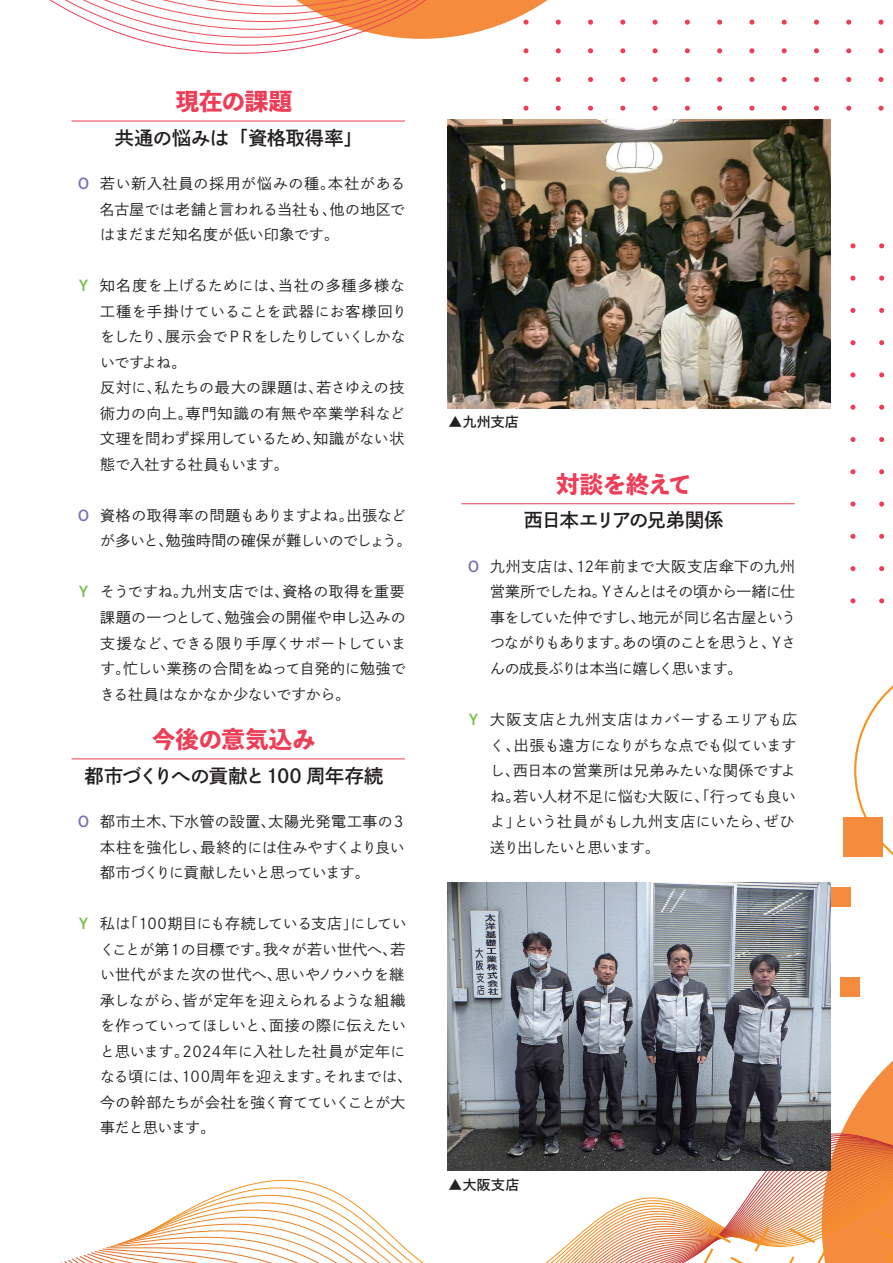
<style>
.page{position:relative;width:893px;height:1263px;background:#fff}
.page>*{position:absolute;margin:0;border:0;box-sizing:border-box;transform-origin:0 0}
.t1{font:23.4px "Toppan Bunkyu Midashi Go Std N EB";letter-spacing:-.005em;color:#ee3d56}
.t2{font:19.2px "DNP Shuei Go Gin Std B";letter-spacing:-.015em;color:#231f20}
.t3{font:19.2px "DNP Shuei Go Gin Std B";letter-spacing:-.06em;color:#231f20}
.t4{font:14.85px/25.5px "DNP Shuei Go Gin Std L";color:#231f20}
.t5{font:14.85px/25.5px "DNP Shuei Go Gin Std L";letter-spacing:-.065em;color:#231f20}
.t6{font:14.85px "DNP Shuei Go Gin Std L";letter-spacing:.04em;color:#231f20}
.t7{font:14.85px/25.5px "DNP Shuei Go Gin Std L";letter-spacing:-.03em;color:#231f20}
.t8{font:14.85px "DNP Shuei Go Gin Std L";letter-spacing:.035em;color:#231f20}
.t9{font:14.85px/25.5px "DNP Shuei Go Gin Std L";letter-spacing:.045em;color:#231f20}
.t10{font:14.85px/25.5px "DNP Shuei Go Gin Std L";letter-spacing:-.02em;color:#231f20}
.t11{font:14.85px/25.5px "DNP Shuei Go Gin Std L";letter-spacing:-.05em;color:#231f20}
.t12{font:14.85px/25.5px "DNP Shuei Go Gin Std L";letter-spacing:-.06em;color:#231f20}
.t13{font:14.85px "DNP Shuei Go Gin Std L";letter-spacing:-.055em;color:#231f20}
.t14{font:14.85px "DNP Shuei Go Gin Std L";letter-spacing:-.025em;color:#231f20}
.t15{font:14.85px "DNP Shuei Go Gin Std L";letter-spacing:.065em;color:#231f20}
.t16{font:14.85px/25.5px "DNP Shuei Go Gin Std L";letter-spacing:-.045em;color:#231f20}
.t17{font:14.85px "DNP Shuei Go Gin Std L";letter-spacing:.03em;color:#231f20}
.t18{font:14.85px "DNP Shuei Go Gin Std L";letter-spacing:-.035em;color:#231f20}
.t19{font:14.85px "DNP Shuei Go Gin Std L";letter-spacing:.07em;color:#231f20}
.t20{font:14.85px "DNP Shuei Go Gin Std B";color:#756fb3}
.t21{font:14.85px "DNP Shuei Go Gin Std B";color:#71bf44}
.t22{font:13.8px "DNP Shuei Go Gin Std B";letter-spacing:.03em;color:#231f20}
</style>
<div class="page">
<svg style="left:854px;top:685px;width:39px;height:172px"></svg>
<svg style="left:60px;top:1170px;width:412px;height:93px"></svg>
<svg style="left:49px;top:0;width:835px;height:53px"></svg>
<svg style="left:878px;top:77px;width:5px;height:5px"></svg>
<svg style="left:846px;top:77px;width:5px;height:5px"></svg>
<svg style="left:814px;top:77px;width:5px;height:5px"></svg>
<svg style="left:782px;top:77px;width:5px;height:5px"></svg>
<svg style="left:749px;top:77px;width:5px;height:5px"></svg>
<svg style="left:717px;top:77px;width:5px;height:5px"></svg>
<svg style="left:685px;top:77px;width:5px;height:5px"></svg>
<svg style="left:653px;top:77px;width:5px;height:5px"></svg>
<svg style="left:620px;top:77px;width:5px;height:5px"></svg>
<svg style="left:588px;top:77px;width:5px;height:5px"></svg>
<svg style="left:556px;top:77px;width:5px;height:5px"></svg>
<svg style="left:523px;top:77px;width:5px;height:5px"></svg>
<svg style="left:878px;top:106px;width:5px;height:5px"></svg>
<svg style="left:846px;top:106px;width:5px;height:5px"></svg>
<svg style="left:814px;top:106px;width:5px;height:5px"></svg>
<svg style="left:782px;top:106px;width:5px;height:5px"></svg>
<svg style="left:749px;top:106px;width:5px;height:5px"></svg>
<svg style="left:717px;top:106px;width:5px;height:5px"></svg>
<svg style="left:685px;top:106px;width:5px;height:5px"></svg>
<svg style="left:653px;top:106px;width:5px;height:5px"></svg>
<svg style="left:620px;top:106px;width:5px;height:5px"></svg>
<svg style="left:588px;top:106px;width:5px;height:5px"></svg>
<svg style="left:556px;top:106px;width:5px;height:5px"></svg>
<svg style="left:523px;top:106px;width:5px;height:5px"></svg>
<svg style="left:850px;top:243px;width:5px;height:5px"></svg>
<svg style="left:850px;top:276px;width:5px;height:5px"></svg>
<svg style="left:850px;top:308px;width:5px;height:5px"></svg>
<svg style="left:850px;top:340px;width:5px;height:5px"></svg>
<svg style="left:850px;top:372px;width:5px;height:5px"></svg>
<svg style="left:850px;top:405px;width:5px;height:5px"></svg>
<svg style="left:850px;top:437px;width:5px;height:5px"></svg>
<svg style="left:850px;top:469px;width:5px;height:5px"></svg>
<svg style="left:850px;top:501px;width:5px;height:6px"></svg>
<svg style="left:850px;top:534px;width:5px;height:5px"></svg>
<svg style="left:850px;top:566px;width:5px;height:5px"></svg>
<svg style="left:850px;top:598px;width:5px;height:5px"></svg>
<svg style="left:879px;top:243px;width:5px;height:5px"></svg>
<svg style="left:879px;top:276px;width:5px;height:5px"></svg>
<svg style="left:879px;top:308px;width:5px;height:5px"></svg>
<svg style="left:879px;top:340px;width:5px;height:5px"></svg>
<svg style="left:879px;top:372px;width:5px;height:5px"></svg>
<svg style="left:879px;top:405px;width:5px;height:5px"></svg>
<svg style="left:879px;top:437px;width:5px;height:5px"></svg>
<svg style="left:879px;top:469px;width:5px;height:5px"></svg>
<svg style="left:879px;top:501px;width:5px;height:6px"></svg>
<svg style="left:879px;top:534px;width:5px;height:5px"></svg>
<svg style="left:879px;top:566px;width:5px;height:5px"></svg>
<svg style="left:879px;top:598px;width:5px;height:5px"></svg>
<svg style="left:472px;top:1001px;width:421px;height:262px"></svg>
<div style="left:841px;top:977px;width:19px;height:20px;background:#f58b3c"></div>
<div style="left:831px;top:887px;width:19px;height:20px;background:#f58b3c"></div>
<div style="left:843px;top:817px;width:40px;height:39px;background:#f58b3c"></div>
<img style="left:447px;top:883px;width:383px;height:287px">
<img style="left:447px;top:120px;width:383px;height:288px">
<hr style="left:72px;top:121px;width:333px;height:1px;background:#ee3d56">
<hr style="left:72px;top:758px;width:333px;height:1px;background:#ee3d56">
<hr style="left:461px;top:503px;width:334px;height:1px;background:#ee3d56">
<h1 class="t1" style="left:176px;top:83px;width:118px">現在の課題</h1>
<p class="t2" style="left:115px;top:124px;width:249px">共通の悩みは「資格取得率「</p>
<p class="t20" style="left:76px;top:173px;width:16px">Ｏ</p>
<p class="t21" style="left:76px;top:275px;width:16px">Ｙ</p>
<p class="t9" style="left:330px;top:171px;width:77px;text-indent:-230px">若い新入社員の採用が悩みの種。<br>他の地区で</p>
<p class="t4" style="left:328px;top:171px;width:79px">本社がある</p>
<p class="t4" style="left:100px;top:196px;width:240px">名古屋では老舗と言われる当社も、はまだまだ知名度が低い印象です。</p>
<p class="t19" style="left:278px;top:276px;width:128px">当社の多種多様な</p>
<p class="t8" style="left:100px;top:276px;width:186px">知名度を上げるためには、</p>
<p class="t6" style="left:100px;top:301px;width:308px">工種を手掛けていることを武器にお客様回り</p>
<p class="t13" style="left:165px;top:327px;width:242px">展示会でＰＲをしたりしていくしかな</p>
<p class="t16" style="left:100px;top:324px;width:88px">をしたり、いですよね。</p>
<p class="t4" style="left:316px;top:375px;width:89px">若さゆえの技</p>
<p class="t4" style="left:100px;top:375px;width:63px">反対に、</p>
<p class="t17" style="left:155px;top:378px;width:170px">私たちの最大の課題は、</p>
<p class="t15" style="left:186px;top:403px;width:220px">専門知識の有無や卒業学科など</p>
<p class="t4" style="left:100px;top:400px;width:94px">術力の向上。</p>
<p class="t10" style="left:100px;top:426px;width:222px">文理を問わず採用しているため、態で入社する社員もいます。</p>
<p class="t4" style="left:313px;top:426px;width:92px">知識がない状</p>
<p class="t20" style="left:76px;top:505px;width:16px">Ｏ</p>
<p class="t4" style="left:166px;top:502px;width:247px;text-indent:-66px">資格の取得率の問題もありますよね。<br>勉強時間の確保が難しいのでしょう。</p>
<p class="t4" style="left:347px;top:502px;width:61px">出張など</p>
<p class="t4" style="left:100px;top:528px;width:75px">が多いと、</p>
<p class="t21" style="left:76px;top:581px;width:16px">Ｙ</p>
<p class="t4" style="left:181px;top:579px;width:110px">九州支店では、</p>
<p class="t9" style="left:282px;top:579px;width:124px">資格の取得を重要</p>
<p class="t4" style="left:100px;top:579px;width:89px">そうですね。</p>
<p class="t8" style="left:225px;top:607px;width:182px">勉強会の開催や申し込みの</p>
<p class="t4" style="left:172px;top:604px;width:236px;text-indent:-72px">課題の一つとして、<br>できる限り手厚くサポートしていま</p>
<p class="t4" style="left:123px;top:630px;width:284px;text-indent:-23px">支援など、<br>忙しい業務の合間をぬって自発的に勉強で</p>
<p class="t4" style="left:100px;top:655px;width:252px">す。<br>きる社員はなかなか少ないですから。</p>
<h1 class="t1" style="left:152px;top:721px;width:165px">今後の意気込み</h1>
<p class="t2" style="left:85px;top:762px;width:300px">都市づくりへの貢献と100 周年存続</p>
<p class="t20" style="left:76px;top:811px;width:16px">Ｏ</p>
<p class="t21" style="left:76px;top:913px;width:16px">Ｙ</p>
<p class="t4" style="left:169px;top:809px;width:108px">下水管の設置、</p>
<p class="t4" style="left:100px;top:809px;width:78px">都市土木、</p>
<p class="t6" style="left:269px;top:811px;width:139px">太陽光発電工事の３</p>
<p class="t4" style="left:200px;top:834px;width:206px">最終的には住みやすくより良い</p>
<p class="t11" style="left:100px;top:834px;width:271px">本柱を強化し、<br>都市づくりに貢献したいと思っています。</p>
<p class="t4" style="left:351px;top:911px;width:57px">にしてい</p>
<p class="t14" style="left:123px;top:913px;width:236px">「100期目にも存続している支店」</p>
<p class="t4" style="left:100px;top:911px;width:31px">私は</p>
<p class="t4" style="left:100px;top:936px;width:84px">くことが第１</p>
<p class="t4" style="left:263px;top:936px;width:144px">我々が若い世代へ若、</p>
<p class="t4" style="left:181px;top:936px;width:91px">の目標です。</p>
<p class="t4" style="left:183px;top:962px;width:224px;text-indent:-82px">い世代がまた次の世代へ、<br>皆が定年を迎えられるような組織</p>
<p class="t7" style="left:275px;top:962px;width:130px">思いやノウハウを継</p>
<p class="t4" style="left:100px;top:987px;width:91px">承しながら、</p>
<p class="t8" style="left:269px;top:1016px;width:138px">面接の際に伝えたい</p>
<p class="t4" style="left:182px;top:1013px;width:225px;text-indent:-82px">を作っていってほしいと、<br>2024年に入社した社員が定年に</p>
<p class="t4" style="left:100px;top:1038px;width:90px">と思います。</p>
<p class="t4" style="left:181px;top:1064px;width:150px">100周年を迎えます。</p>
<p class="t4" style="left:323px;top:1064px;width:91px">それまでは、</p>
<p class="t7" style="left:100px;top:1064px;width:306px">なる頃には、<br>今の幹部たちが会社を強く育てていくことが大事だと思います。</p>
<p class="t22" style="left:448px;top:413px;width:72px">▲九州支店</p>
<p class="t20" style="left:466px;top:556px;width:16px">Ｏ</p>
<p class="t21" style="left:466px;top:709px;width:16px">Ｙ</p>
<h1 class="t1" style="left:556px;top:466px;width:137px">対談を終えて</h1>
<p class="t3" style="left:524px;top:507px;width:201px">西日本エリアの兄弟関係</p>
<p class="t6" style="left:576px;top:556px;width:220px">12年前まで大阪支店傘下の九州</p>
<p class="t4" style="left:490px;top:553px;width:94px">九州支店は、</p>
<p class="t4" style="left:490px;top:579px;width:118px">営業所でしたね。</p>
<p class="t5" style="left:599px;top:579px;width:197px">Ｙさんとはその頃から一緒に仕</p>
<p class="t5" style="left:490px;top:604px;width:157px">事をしていた仲ですし、</p>
<p class="t18" style="left:638px;top:607px;width:159px">地元が同じ名古屋という</p>
<p class="t5" style="left:490px;top:630px;width:254px">つながりもあります。<br>んの成長ぶりは本当に嬉しく思います。</p>
<p class="t4" style="left:490px;top:706px;width:309px;text-align:right">大阪支店と九州支店はカバーするエリアも広出張も遠方になりがちな点でも似ています</p>
<p class="t12" style="left:622px;top:630px;width:156px">あの頃のことを思うと、</p>
<p class="t4" style="left:769px;top:630px;width:29px">Ｙさ</p>
<p class="t4" style="left:513px;top:732px;width:284px;text-indent:-23px">く、<br>西日本の営業所は兄弟みたいな関係ですよ</p>
<p class="t4" style="left:513px;top:757px;width:284px;text-indent:-23px">し、<br>若い人材不足に悩む大阪に、「行っても良い</p>
<p class="t4" style="left:490px;top:783px;width:32px">ね。</p>
<p class="t4" style="left:764px;top:808px;width:32px">ぜひ</p>
<p class="t4" style="left:514px;top:808px;width:258px">という社員がもし九州支店にいたら、</p>
<p class="t12" style="left:490px;top:808px;width:171px">よ」<br>送り出したいと思います。</p>
<p class="t22" style="left:448px;top:1175px;width:72px">▲大阪支店</p>
</div>
